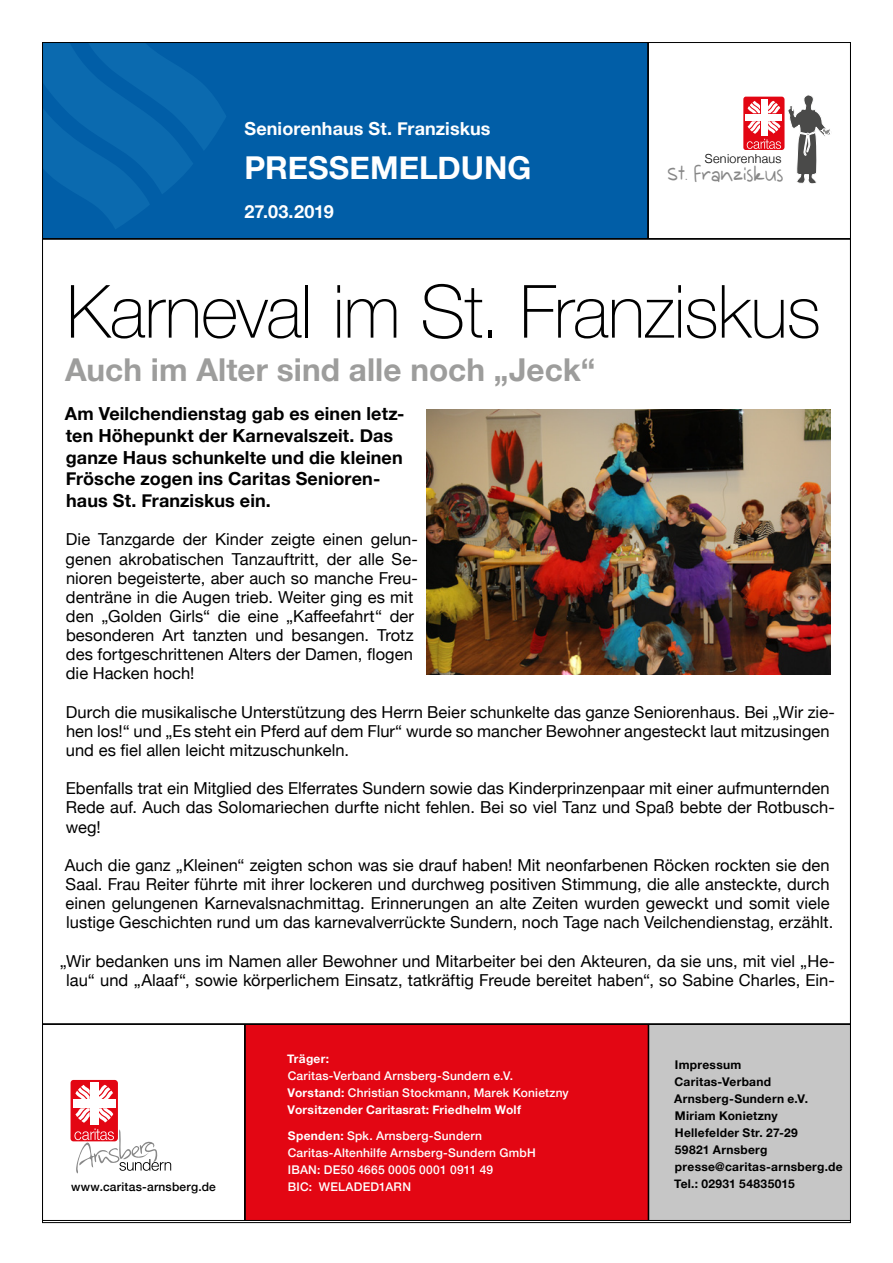
<style>
.page{position:relative;width:893px;height:1263px;background:#fff}
.page>*{position:absolute;margin:0;border:0;box-sizing:border-box;transform-origin:0 0}
.t1{font:100 73.5px "Helvetica Neue";letter-spacing:-.01em;color:#000}
.t2{font:700 31.5px "Helvetica Neue";color:#9d9d9c}
.t3{font:700 31.5px "Helvetica Neue";color:#fff}
.t4{font:27.15px "Dinosaur";letter-spacing:.025em;color:#878787}
.t5{font:700 18px/21.8px "Helvetica Neue";letter-spacing:.005em;color:#000}
.t6{font:700 18px "Helvetica Neue";letter-spacing:.005em;color:#fff}
.t7{font:16.5px/19.2px "Helvetica Neue";letter-spacing:.005em;color:#000}
.t8{font:300 12.45px "Helvetica Neue";letter-spacing:.025em;color:#000}
.t9{font:500 12px/17px "Helvetica Neue";letter-spacing:.02em;color:#fff}
.t10{font:700 12px/17px "Helvetica Neue";letter-spacing:.025em;color:#000}
.t11{font:500 12px "Helvetica Neue";letter-spacing:.02em;color:#000}
.t12{font:700 12px "Helvetica Neue";letter-spacing:.02em;color:#fff}
.s1{font-weight:700}
</style>
<div class="page">
<div style="left:43px;top:43px;width:605px;height:196px;background:#015ea7"></div>
<svg style="left:44px;top:44px;width:182px;height:185px"></svg>
<div style="left:743px;top:97px;width:41px;height:53px;background:#e30613;border-radius:3px"></div>
<div style="left:760px;top:99px;width:7px;height:37px;background:#fff"></div>
<div style="left:746px;top:114px;width:36px;height:7px;background:#fff"></div>
<svg style="left:748px;top:101px;width:12px;height:12px"></svg>
<svg style="left:768px;top:101px;width:12px;height:12px"></svg>
<svg style="left:747px;top:121px;width:34px;height:28px"></svg>
<svg style="left:788px;top:95px;width:42px;height:89px"></svg>
<svg style="left:71px;top:1080px;width:47px;height:61px"></svg>
<div style="left:90px;top:1082px;width:8px;height:43px;background:#fff"></div>
<div style="left:73px;top:1100px;width:42px;height:8px;background:#fff"></div>
<svg style="left:75px;top:1085px;width:15px;height:14px"></svg>
<svg style="left:99px;top:1085px;width:14px;height:14px"></svg>
<svg style="left:74px;top:1108px;width:97px;height:65px"></svg>
<div style="left:648px;top:1024px;width:202px;height:196px;background:#c6c6c6"></div>
<div style="left:244px;top:1024px;width:404px;height:196px;background:#e30613"></div>
<img style="left:426px;top:409px;width:404px;height:265px">
<hr style="left:42px;top:238px;width:808px;height:1px;background:#000">
<hr style="left:42px;top:239px;width:808px;height:1px;background:#000">
<hr style="left:43px;top:1023px;width:807px;height:1px;background:#000">
<hr style="left:43px;top:1024px;width:807px;height:1px;background:#000">
<hr style="left:648px;top:43px;width:1px;height:196px;background:#000">
<hr style="left:245px;top:1024px;width:1px;height:196px;background:#000">
<hr style="left:244px;top:1024px;width:1px;height:196px;background:#000">
<hr style="left:648px;top:1024px;width:1px;height:196px;background:#000">
<p class="t6" style="left:244px;top:115px;width:248px">Seniorenhaus St. Franziskus</p>
<h2 class="t3" style="left:244px;top:143px;width:288px">PRESSEMELDUNG</h2>
<p class="t6" style="left:244px;top:197px;width:91px">27.03.2019</p>
<p class="t8" style="left:705px;top:148px;width:78px">Seniorenhaus</p>
<h3 class="t4" style="left:668px;top:155px;width:117px">St. Franziskus</h3>
<h1 class="t1" style="left:66px;top:256px;width:756px">Karneval im St. Franziskus</h1>
<h2 class="t2" style="left:65px;top:345px;width:532px">Auch im Alter sind alle noch „Jeck“</h2>
<p class="t5" style="left:65px;top:403px;width:341px">Am Veilchendienstag gab es einen letz&shy;ten Höhepunkt der Karnevalszeit. Das ganze Haus schunkelte und die kleinen Frösche zogen ins Caritas Senioren&shy;haus St. Franziskus ein.</p>
<p class="t7" style="left:66px;top:531px;width:354px">Die Tanzgarde der Kinder zeigte einen gelun&shy;genen akrobatischen Tanzauftritt, der alle Se&shy;nioren begeisterte, aber auch so manche Freu&shy;denträne in die Augen trieb. Weiter ging es mit den „Golden Girls“ die eine „Kaffeefahrt“ der besonderen Art tanzten und besangen. Trotz des fortgeschrittenen Alters der Damen, flogen die Hacken hoch!</p>
<p class="t7" style="left:66px;top:703px;width:770px">Durch die musikalische Unterstützung des Herrn Beier schunkelte das ganze Seniorenhaus. Bei „Wir zie&shy;hen los!“ und „Es steht ein Pferd auf dem Flur“ wurde so mancher Bewohner angesteckt laut mitzusingen und es fiel allen leicht mitzuschunkeln.</p>
<p class="t7" style="left:66px;top:780px;width:771px">Ebenfalls trat ein Mitglied des Elferrates Sundern sowie das Kinderprinzenpaar mit einer aufmunternden<br>Rede auf. Auch das Solomariechen durfte nicht fehlen. Bei so viel Tanz und Spaß bebte der Rotbusch&shy;weg!</p>
<p class="t7" style="left:65px;top:856px;width:770px">Auch die ganz „Kleinen“ zeigten schon was sie drauf haben! Mit neonfarbenen Röcken rockten sie den Saal. Frau Reiter führte mit ihrer lockeren und durchweg positiven Stimmung, die alle ansteckte, durch einen gelungenen Karnevalsnachmittag. Erinnerungen an alte Zeiten wurden geweckt und somit viele lustige Geschichten rund um das karnevalverrückte Sundern, noch Tage nach Veilchendienstag, erzählt.</p>
<p class="t7" style="left:60px;top:952px;width:776px;text-align:center">„Wir bedanken uns im Namen aller Bewohner und Mitarbeiter bei den Akteuren, da sie uns, mit viel „He&shy;lau“ und „Alaaf“, sowie körperlichem Einsatz, tatkräftig Freude bereitet haben“, so Sabine Charles, Ein-</p>
<p class="t11" style="left:71px;top:1177px;width:146px">www.caritas-arnsberg.de</p>
<p class="t12" style="left:287px;top:1049px;width:43px">Träger:</p>
<p class="t9" style="left:288px;top:1066px;width:283px">Caritas-Verband Arnsberg-Sundern e.V.<br><span class="s1">Vorstand:</span> Christian Stockmann, Marek Konietzny<br><span class="s1">Vorsitzender Caritasrat: Friedhelm Wolf</span></p>
<p class="t9" style="left:288px;top:1126px;width:249px"><span class="s1">Spenden:</span> Spk. Arnsberg-Sundern<br>Caritas-Altenhilfe Arnsberg-Sundern GmbH<br>IBAN: DE50 4665 0005 0001 0911 49<br>BIC: WELADED1ARN</p>
<p class="t10" style="left:674px;top:1056px;width:170px">Impressum<br>Caritas-Verband<br>Arnsberg-Sundern e.V.<br>Miriam Konietzny<br>Hellefelder Str. 27-29<br>59821 Arnsberg presse@caritas-arnsberg.de<br>Tel.: 02931 54835015</p>
</div>
